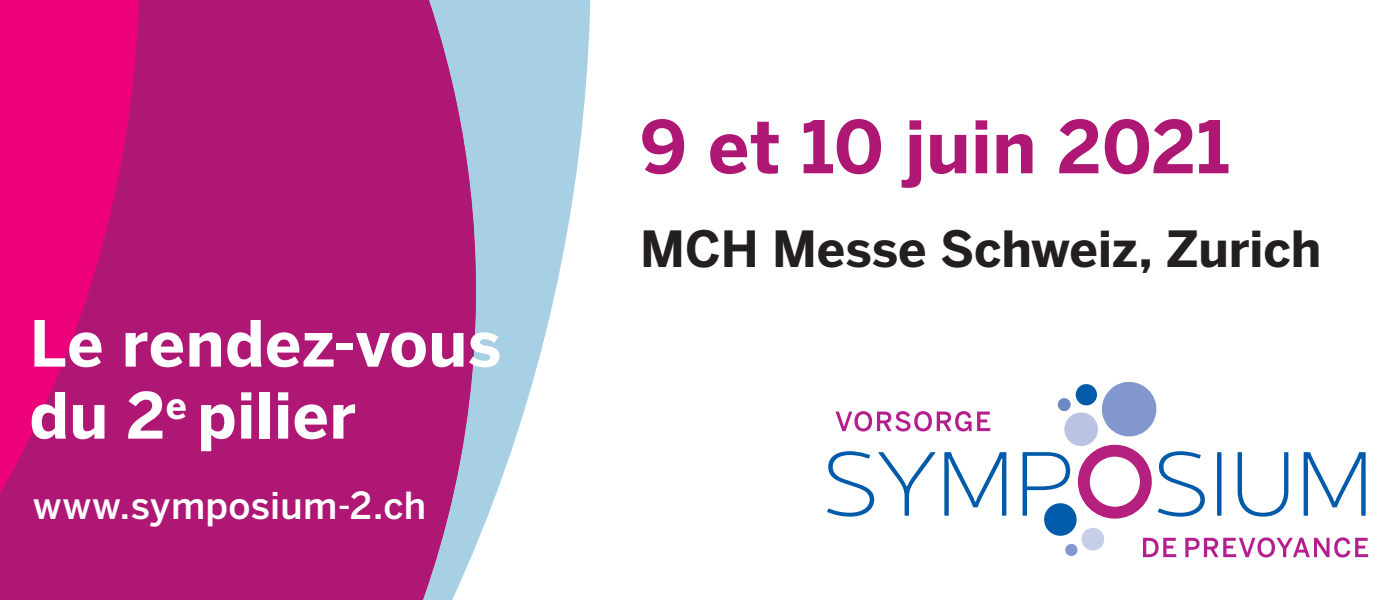
<style>
.page{position:relative;width:1400px;height:600px;background:#fff}
.page>*{position:absolute;margin:0;border:0;box-sizing:border-box;transform-origin:0 0}
.t1{font:700 72px "Benton Sans";letter-spacing:.005em;color:#ae1774}
.t2{font:700 63.2px/72px "Benton Sans";letter-spacing:.005em;color:#fff}
.t3{font:700 49.6px "Benton Sans";letter-spacing:-.005em;color:#231f20}
.t4{font:500 37.2px "Benton Sans";letter-spacing:.005em;color:#fff}
</style>
<div class="page">
<svg style="left:483px;top:0;width:107px;height:528px;fill:#a8d0e5"></svg>
<svg style="left:0;top:0;width:483px;height:600px;background:#b81c7a"></svg>
<svg style="left:827px;top:451px;width:108px;height:66px"></svg>
<svg style="left:944px;top:452px;width:62px;height:64px"></svg>
<svg style="left:1217px;top:452px;width:4px;height:64px"></svg>
<svg style="left:1238px;top:452px;width:50px;height:65px"></svg>
<svg style="left:1304px;top:452px;width:62px;height:64px"></svg>
<svg style="left:1143px;top:538px;width:33px;height:19px"></svg>
<svg style="left:1185px;top:537px;width:183px;height:21px"></svg>
<svg style="left:1043px;top:502px;width:35px;height:35px"></svg>
<svg style="left:1023px;top:382px;width:182px;height:135px"></svg>
<svg style="left:1075px;top:383px;width:23px;height:23px"></svg>
<div style="left:1057px;top:398px;width:14px;height:14px;background:#6d88c5;border-radius:50%"></div>
<svg style="left:836px;top:411px;width:154px;height:20px"></svg>
<div style="left:1065px;top:544px;width:13px;height:12px;background:#8197cd;border-radius:50%"></div>
<div style="left:1081px;top:527px;width:24px;height:24px;background:#c7cee8;border-radius:50%"></div>
<p class="t2" style="left:30px;top:307px;width:473px">Le rendez-vous du 2<sup>e</sup> pilier</p>
<p class="t4" style="left:33px;top:483px;width:394px">www.symposium-2.ch</p>
<p class="t1" style="left:640px;top:104px;width:591px">9 et 10 juin 2021</p>
<p class="t3" style="left:640px;top:219px;width:683px">MCH Messe Schweiz, Zurich</p>
</div>
